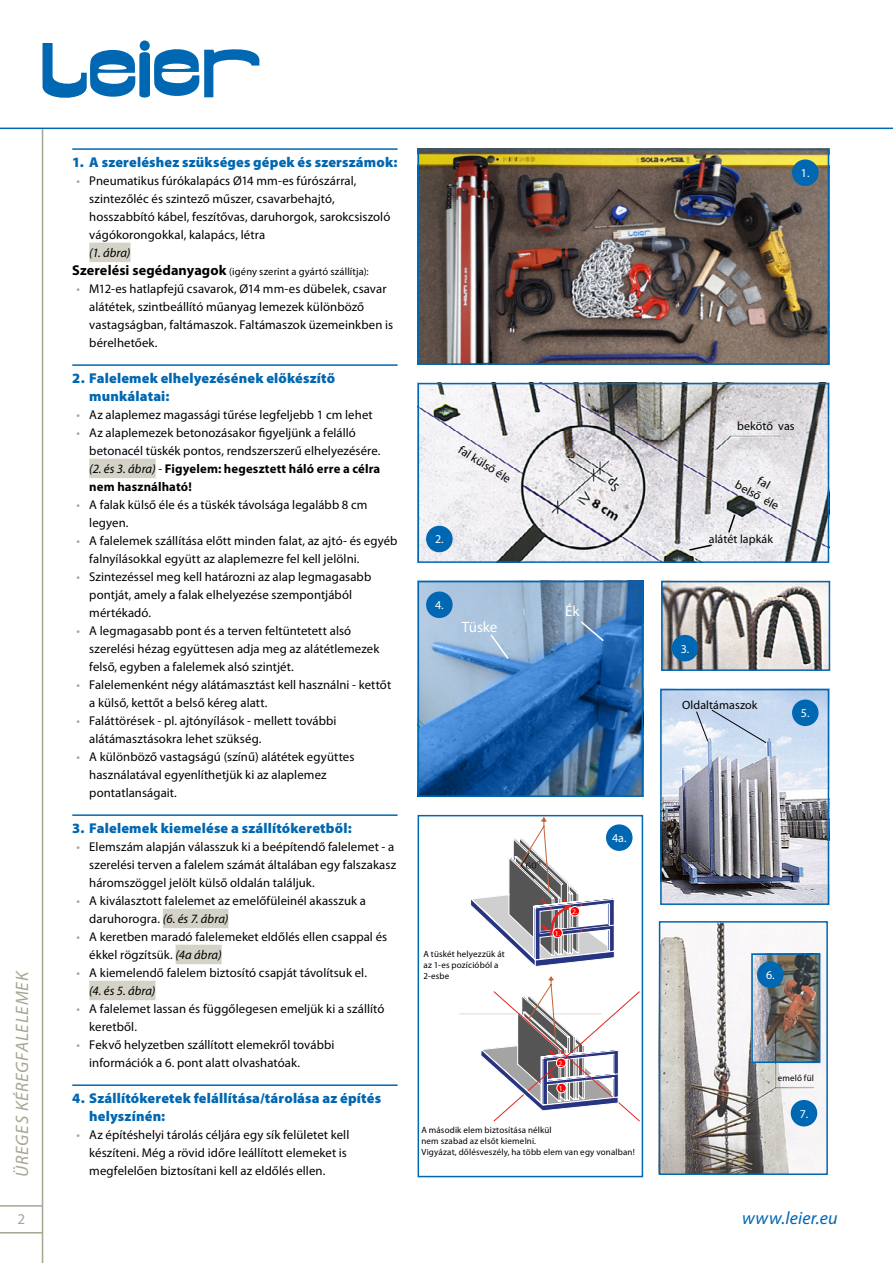
<style>
.page{position:relative;width:893px;height:1263px;background:#fff}
.page>*{position:absolute;margin:0;border:0;box-sizing:border-box;transform-origin:0 0}
.t1{font:italic 18px "Myriad Pro";letter-spacing:.045em;color:#a7a592}
.t2{font:italic 18px "Myriad Pro";letter-spacing:.01em;color:#0067b2}
.t3{font:15px "Myriad Pro";letter-spacing:-.005em;color:#fff}
.t4{font:15px "Myriad Pro";color:#a7a592}
.t5{font:900 14.25px/18px "Myriad Pro";letter-spacing:.01em;color:#0067b2}
.t6{font:12.75px/18px "Myriad Pro";letter-spacing:.01em;color:#000}
.t7{font:italic 12.75px "Myriad Pro";color:#000}
.t8{font:12px/14.4px "Myriad Pro";letter-spacing:.005em;color:#000;text-align:center}
.t9{font:12px "Myriad Pro";color:#fff}
.t10{font:10.5px "Myriad Pro";letter-spacing:.01em;color:#000}
.t11{font:9px/10.8px "Myriad Pro";letter-spacing:.02em;color:#000}
.t12{font:7.5px "Myriad Pro";color:#fff}
.s1{color:#a7a592}
.s2{font-weight:700;font-size:14.25px}
.s3{font-style:italic}
.s4{font-weight:700}
</style>
<div class="page">
<hr style="left:0;top:1205px;width:43px;height:1px;background:#a7a592">
<hr style="left:0;top:1232px;width:43px;height:1px;background:#a7a592">
<svg style="left:43px;top:41px;width:216px;height:57px"></svg>
<hr style="left:0;top:128px;width:893px;height:1px;background:#0067b2">
<hr style="left:42px;top:129px;width:1px;height:1134px;background:#a7a592">
<hr style="left:72px;top:148px;width:326px;height:2px;background:#0067b2">
<div style="left:89px;top:243px;width:42px;height:19px;background:#d5d3c7"></div>
<hr style="left:72px;top:364px;width:326px;height:2px;background:#0067b2">
<div style="left:89px;top:459px;width:67px;height:19px;background:#d5d3c7"></div>
<hr style="left:72px;top:814px;width:326px;height:2px;background:#0067b2">
<div style="left:163px;top:909px;width:65px;height:19px;background:#d5d3c7"></div>
<div style="left:176px;top:945px;width:46px;height:19px;background:#d5d3c7"></div>
<div style="left:89px;top:981px;width:67px;height:19px;background:#d5d3c7"></div>
<hr style="left:72px;top:1084px;width:326px;height:2px;background:#0067b2">
<img style="left:421px;top:152px;width:405px;height:210px">
<div style="left:418px;top:149px;width:411px;height:216px;border:2px solid #0067b2"></div>
<img style="left:421px;top:584px;width:219px;height:210px">
<div style="left:418px;top:581px;width:225px;height:216px;border:2px solid #0067b2"></div>
<img style="left:663px;top:692px;width:163px;height:210px">
<div style="left:660px;top:689px;width:169px;height:216px;border:2px solid #0067b2"></div>
<div style="left:418px;top:815px;width:225px;height:362px;border:2px solid #0067b2"></div>
<img style="left:662px;top:924px;width:163px;height:248px">
<div style="left:659px;top:921px;width:169px;height:254px;border:2px solid #0067b2"></div>
<img style="left:754px;top:956px;width:63px;height:104px">
<div style="left:751px;top:953px;width:69px;height:110px;border:2px solid #0067b2"></div>
<img style="left:421px;top:386px;width:405px;height:174px">
<div style="left:418px;top:383px;width:411px;height:180px;border:2px solid #0067b2"></div>
<img style="left:664px;top:584px;width:163px;height:84px">
<div style="left:661px;top:581px;width:169px;height:90px;border:2px solid #0067b2"></div>
<div style="left:792px;top:159px;width:27px;height:27px;background:#0067b2;border-radius:50%"></div>
<div style="left:426px;top:591px;width:27px;height:27px;background:#0067b2;border-radius:50%"></div>
<div style="left:606px;top:824px;width:26px;height:27px;background:#0067b2;border-radius:50%"></div>
<div style="left:792px;top:699px;width:27px;height:27px;background:#0067b2;border-radius:50%"></div>
<div style="left:757px;top:961px;width:27px;height:27px;background:#0067b2;border-radius:50%"></div>
<div style="left:791px;top:1100px;width:26px;height:26px;background:#0067b2;border-radius:50%"></div>
<div style="left:426px;top:526px;width:27px;height:26px;background:#0067b2;border-radius:50%"></div>
<div style="left:672px;top:635px;width:26px;height:26px;background:#0067b2;border-radius:50%"></div>
<hr style="left:459px;top:1013px;width:142px;height:1px;background:#a7a592">
<svg style="left:470px;top:817px;width:145px;height:150px"></svg>
<div style="left:570px;top:906px;width:10px;height:10px;background:#f00;border-radius:50%"></div>
<div style="left:570px;top:906px;width:10px;height:10px;border:1px solid #fff;border-radius:50%"></div>
<div style="left:553px;top:928px;width:9px;height:10px;background:#f00;border-radius:50%"></div>
<div style="left:553px;top:928px;width:10px;height:10px;border:1px solid #fff;border-radius:50%"></div>
<svg style="left:480px;top:976px;width:160px;height:146px"></svg>
<div style="left:557px;top:1083px;width:9px;height:10px;background:#f00;border-radius:50%"></div>
<div style="left:557px;top:1083px;width:9px;height:10px;border:1px solid #fff;border-radius:50%"></div>
<div style="left:556px;top:1058px;width:10px;height:10px;background:#f00;border-radius:50%"></div>
<div style="left:556px;top:1058px;width:10px;height:10px;border:1px solid #fff;border-radius:50%"></div>
<svg style="left:727px;top:513px;width:10px;height:21px"></svg>
<svg style="left:688px;top:543px;width:25px;height:9px"></svg>
<svg style="left:489px;top:633px;width:21px;height:28px"></svg>
<svg style="left:579px;top:620px;width:26px;height:23px"></svg>
<svg style="left:696px;top:709px;width:71px;height:35px"></svg>
<h1 class="t1" style="left:11px;top:1177px;width:208px;rotate:-90deg">ÜREGES KÉREGFALELEMEK</h1>
<p class="t5" style="left:72px;top:153px;width:327px">1. A szereléshez szükséges gépek és szerszámok:</p>
<p class="t6" style="left:89px;top:171px;width:303px;text-indent:-13px"><span class="s1">•</span> Pneumatikus fúrókalapács Ø14 mm-es fúrószárral, szintezőléc és szintező műszer, csavarbehajtó, hosszabbító kábel, feszítővas, daruhorgok, sarokcsiszoló vágókorongokkal, kalapács, létra</p>
<p class="t7" style="left:89px;top:245px;width:43px">(1. ábra)</p>
<p class="t10" style="left:72px;top:265px;width:298px"><span class="s2">Szerelési segédanyagok</span> (igény szerint a gyártó szállítja):</p>
<p class="t6" style="left:89px;top:279px;width:305px;text-indent:-13px"><span class="s1">•</span> M12-es hatlapfejű csavarok, Ø14 mm-es dübelek, csavar alátétek, szintbeállító műanyag lemezek különböző vastagságban, faltámaszok. Faltámaszok üzemeinkben is bérelhetőek.</p>
<p class="t5" style="left:89px;top:369px;width:247px;text-indent:-17px">2. Falelemek elhelyezésének előkészítő munkálatai:</p>
<p class="t6" style="left:77px;top:405px;width:298px"><span class="s1">•</span> Az alaplemez magassági tűrése legfeljebb 1 cm lehet</p>
<p class="t6" style="left:89px;top:423px;width:293px;text-indent:-13px"><span class="s1">•</span> Az alaplemezek betonozásakor figyeljünk a felálló betonacél tüskék pontos, rendszerszerű elhelyezésére. <span class="s3">(2. és 3. ábra)</span> - <span class="s4">Figyelem: hegesztett háló erre a célra nem használható!</span></p>
<p class="t6" style="left:89px;top:495px;width:280px;text-indent:-13px"><span class="s1">•</span> A falak külső éle és a tüskék távolsága legalább 8 cm legyen.</p>
<p class="t6" style="left:89px;top:531px;width:310px;text-indent:-13px"><span class="s1">•</span> A falelemek szállítása előtt minden falat, az ajtó- és egyéb falnyílásokkal együtt az alaplemezre fel kell jelölni.</p>
<p class="t6" style="left:89px;top:567px;width:283px;text-indent:-13px"><span class="s1">•</span> Szintezéssel meg kell határozni az alap legmagasabb pontját, amely a falak elhelyezése szempontjából mértékadó.</p>
<p class="t6" style="left:89px;top:621px;width:292px;text-indent:-13px"><span class="s1">•</span> A legmagasabb pont és a terven feltüntetett alsó szerelési hézag együttesen adja meg az alátétlemezek felső, egyben a falelemek alsó szintjét.</p>
<p class="t6" style="left:89px;top:675px;width:303px;text-indent:-13px"><span class="s1">•</span> Falelemenként négy alátámasztást kell használni - kettőt a külső, kettőt a belső kéreg alatt.</p>
<p class="t6" style="left:89px;top:711px;width:249px;text-indent:-13px"><span class="s1">•</span> Faláttörések - pl. ajtónyílások - mellett további alátámasztásokra lehet szükség.</p>
<p class="t6" style="left:89px;top:747px;width:267px;text-indent:-13px"><span class="s1">•</span> A különböző vastagságú (színű) alátétek együttes használatával egyenlíthetjük ki az alaplemez pontatlanságait.</p>
<p class="t5" style="left:72px;top:819px;width:281px">3. Falelemek kiemelése a szállítókeretből:</p>
<p class="t6" style="left:89px;top:837px;width:308px;text-indent:-13px"><span class="s1">•</span> Elemszám alapján válasszuk ki a beépítendő falelemet - a szerelési terven a falelem számát általában egy falszakasz háromszöggel jelölt külső oldalán találjuk.</p>
<p class="t6" style="left:89px;top:891px;width:278px;text-indent:-13px"><span class="s1">•</span> A kiválasztott falelemet az emelőfüleinél akasszuk a daruhorogra. <span class="s3">(6. és 7. ábra)</span></p>
<p class="t6" style="left:89px;top:927px;width:299px;text-indent:-13px"><span class="s1">•</span> A keretben maradó falelemeket eldőlés ellen csappal és ékkel rögzítsük. <span class="s3">(4a ábra)</span></p>
<p class="t6" style="left:89px;top:963px;width:279px;text-indent:-13px"><span class="s1">•</span> A kiemelendő falelem biztosító csapját távolítsuk el. <span class="s3">(4. és 5. ábra)</span></p>
<p class="t6" style="left:89px;top:999px;width:297px;text-indent:-13px"><span class="s1">•</span> A falelemet lassan és függőlegesen emeljük ki a szállító keretből.</p>
<p class="t6" style="left:89px;top:1035px;width:247px;text-indent:-13px"><span class="s1">•</span> Fekvő helyzetben szállított elemekről további információk a 6. pont alatt olvashatóak.</p>
<p class="t5" style="left:89px;top:1089px;width:293px;text-indent:-17px">4. Szállítókeretek felállítása/tárolása az építés helyszínén:</p>
<p class="t6" style="left:89px;top:1125px;width:262px;text-indent:-13px"><span class="s1">•</span> Az építéshelyi tárolás céljára egy sík felületet kell készíteni. Még a rövid időre leállított elemeket is megfelelően biztosítani kell az eldőlés ellen.</p>
<p class="t8" style="left:464px;top:442px;width:61px;rotate:33deg">fal külső éle</p>
<p class="t9" style="left:435px;top:532px;width:10px">2.</p>
<p class="t9" style="left:435px;top:598px;width:10px">4.</p>
<p class="t3" style="left:462px;top:617px;width:37px">Tüske</p>
<p class="t3" style="left:565px;top:602px;width:16px">Ék</p>
<p class="t11" style="left:423px;top:948px;width:83px">A tüskét helyezzük át az 1-es pozícióból a<br>2-esbe</p>
<p class="t12" style="left:555px;top:928px;width:7px">1.</p>
<p class="t12" style="left:572px;top:907px;width:7px">2.</p>
<p class="t9" style="left:612px;top:831px;width:16px">4a.</p>
<p class="t12" style="left:558px;top:1058px;width:7px">2.</p>
<p class="t12" style="left:559px;top:1084px;width:7px">1.</p>
<p class="t11" style="left:421px;top:1125px;width:215px">A második elem biztosítása nélkül<br>nem szabad az elsőt kiemelni.<br>Vigyázat, dőlésveszély, ha több elem van egy vonalban!</p>
<p class="t9" style="left:801px;top:166px;width:10px">1.</p>
<p class="t8" style="left:737px;top:419px;width:59px">bekötő vas</p>
<p class="t8" style="left:747px;top:464px;width:49px;rotate:29deg">fal<br>belső éle</p>
<p class="t8" style="left:709px;top:532px;width:66px">alátét lapkák</p>
<p class="t9" style="left:681px;top:641px;width:10px">3.</p>
<p class="t8" style="left:682px;top:697px;width:77px">Oldaltámaszok</p>
<p class="t9" style="left:801px;top:706px;width:10px">5.</p>
<p class="t9" style="left:766px;top:968px;width:10px">6.</p>
<p class="t11" style="left:778px;top:1073px;width:38px">emelő fül</p>
<p class="t9" style="left:800px;top:1106px;width:10px">7.</p>
<p class="t4" style="left:17px;top:1209px;width:9px">2</p>
<h1 class="t2" style="left:742px;top:1207px;width:97px">www.leier.eu</h1>
</div>
